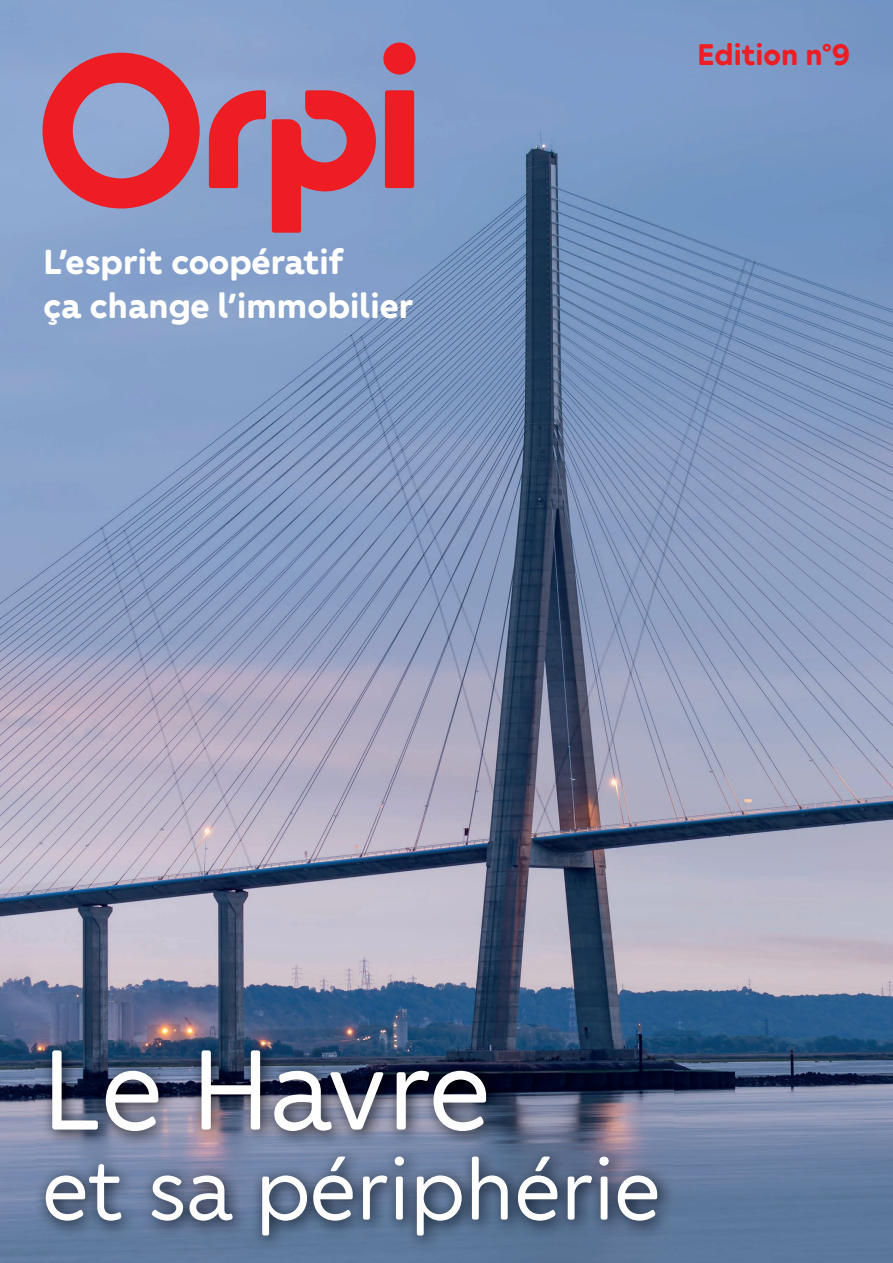
<style>
.page{position:relative;width:893px;height:1263px;background:#fff}
.page>*{position:absolute;margin:0;border:0;box-sizing:border-box;transform-origin:0 0}
.t1{font:120px "Orpi";letter-spacing:-.015em;color:#fff}
.t2{font:90px "Orpi";color:#fff}
.t3{font:700 36.75px/44.1px "Orpi";color:#fff}
.t4{font:700 31.5px "Orpi";color:#ee1d23}
</style>
<div class="page">
<img style="left:0;top:0;width:893px;height:1263px">
<div style="left:383px;top:43px;width:33px;height:32px;background:#ee1d23;border-radius:50%"></div>
<div style="left:385px;top:90px;width:29px;height:98px;background:#ee1d23;border-radius:3px"></div>
<svg style="left:272px;top:90px;width:104px;height:143px;background:#bc5b72"></svg>
<svg style="left:209px;top:90px;width:57px;height:98px;background:#c2566c"></svg>
<svg style="left:43px;top:53px;width:157px;height:155px;background:#bd637b"></svg>
<img style="left:35px;top:1040px;width:639px;height:212px">
<p class="t3" style="left:44px;top:240px;width:371px">L’esprit coopératif<br>ça change l’immobilier</p>
<p class="t4" style="left:697px;top:37px;width:154px">Edition n°9</p>
<h1 class="t1" style="left:43px;top:1022px;width:449px">Le Havre</h1>
<h2 class="t2" style="left:43px;top:1139px;width:619px">et sa périphérie</h2>
</div>
